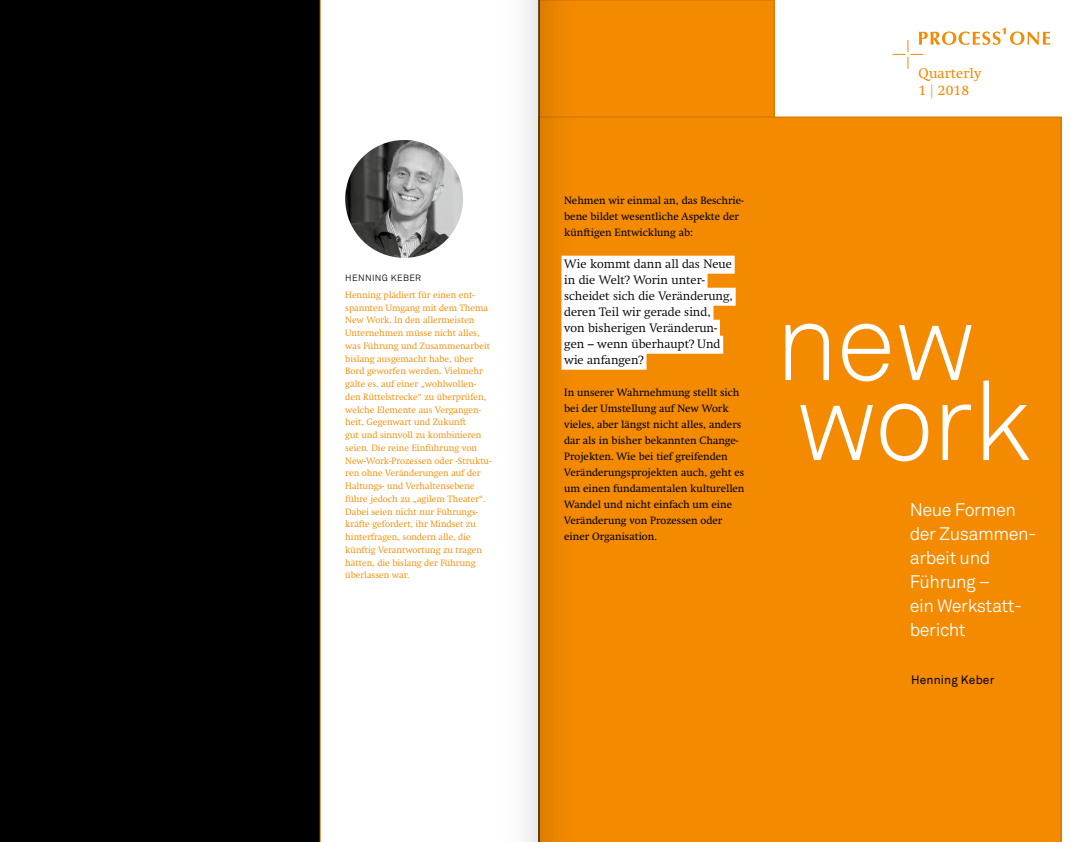
<style>
.page{position:relative;width:1078px;height:842px;background:#fff}
.page>*{position:absolute;margin:0;border:0;box-sizing:border-box;transform-origin:0 0}
.t1{font:300 110px/80px "Akkurat Std";letter-spacing:-.025em;color:#fff}
.t2{font:300 18px/24px "Akkurat";letter-spacing:-.025em;color:#fff}
.t3{font:14px/17px "Swift";letter-spacing:.01em;color:#f38a00}
.t4{font:300 12px/16px "Swift";color:#000}
.t5{font:12px "Akkurat Std";letter-spacing:.01em;color:#000}
.t6{font:10.5px/16px "Swift";color:#000}
.t7{font:300 9px/12.8px "Swift";color:#f38a00}
.t8{font:300 9px "Akkurat";letter-spacing:.04em;color:#000}
</style>
<div class="page">
<div style="left:0;top:0;width:1077px;height:842px;background:#000"></div>
<div style="left:320px;top:0;width:218px;height:842px;background:#fff"></div>
<div style="left:539px;top:0;width:538px;height:842px;background:#fff"></div>
<div style="left:539px;top:117px;width:521px;height:725px;background:#f38a00"></div>
<svg style="left:892px;top:28px;width:157px;height:41px"></svg>
<svg style="left:337px;top:1px;width:201px;height:840px;background:#f5f5f5"></svg>
<svg style="left:539px;top:1px;width:202px;height:840px;background:#f19419"></svg>
<p class="t8" style="left:345px;top:272px;width:77px">HENNING KEBER</p>
<p class="t7" style="left:345px;top:288px;width:147px">Henning plädiert für einen ent&shy;spannten Umgang mit dem Thema<br>New Work. In den allermeisten<br>Unternehmen müsse nicht alles, was Führung und Zusammenarbeit bislang ausgemacht habe, über<br>Bord geworfen werden. Vielmehr gälte es, auf einer „wohlwollen&shy;den Rüttelstrecke“ zu überprüfen, welche Elemente aus Vergangen&shy;heit, Gegenwart und Zukunft<br>gut und sinnvoll zu kombinieren seien. Die reine Einführung von<br>New-Work-Prozessen oder -Struktu&shy;ren ohne Veränderungen auf der<br>Haltungs- und Verhaltensebene führe jedoch zu „agilem Theater“.<br>Dabei seien nicht nur Führungs&shy;kräfte gefordert, ihr Mindset zu hinterfragen, sondern alle, die künftig Verantwortung zu tragen hätten, die bislang der Führung überlassen war.</p>
<p class="t6" style="left:564px;top:192px;width:181px">Nehmen wir einmal an, das Beschrie&shy;bene bildet wesentliche Aspekte der künftigen Entwicklung ab:</p>
<h3 class="t4" style="left:564px;top:256px;width:170px">Wie kommt dann all das Neue in die Welt? Worin unter&shy;scheidet sich die Veränderung, deren Teil wir gerade sind, von bisherigen Veränderun&shy;gen – wenn überhaupt? Und wie anfangen?</h3>
<p class="t6" style="left:564px;top:384px;width:182px">In unserer Wahrnehmung stellt sich bei der Umstellung auf New Work vieles, aber längst nicht alles, anders dar als in bisher bekannten Change-Projekten. Wie bei tief greifenden Veränderungsprojekten auch, geht es um einen fundamentalen kulturellen Wandel und nicht einfach um eine Veränderung von Prozessen oder einer Organisation.</p>
<h3 class="t3" style="left:918px;top:65px;width:64px">Quarterly<br>1 | 2018</h3>
<h1 class="t1" style="left:774px;top:302px;width:258px">new work</h1>
<h2 class="t2" style="left:909px;top:498px;width:128px">Neue Formen der Zusammen&shy;arbeit und<br>Führung –<br>ein Werkstatt&shy;bericht</h2>
<h3 class="t5" style="left:910px;top:673px;width:85px">Henning Keber</h3>
</div>
